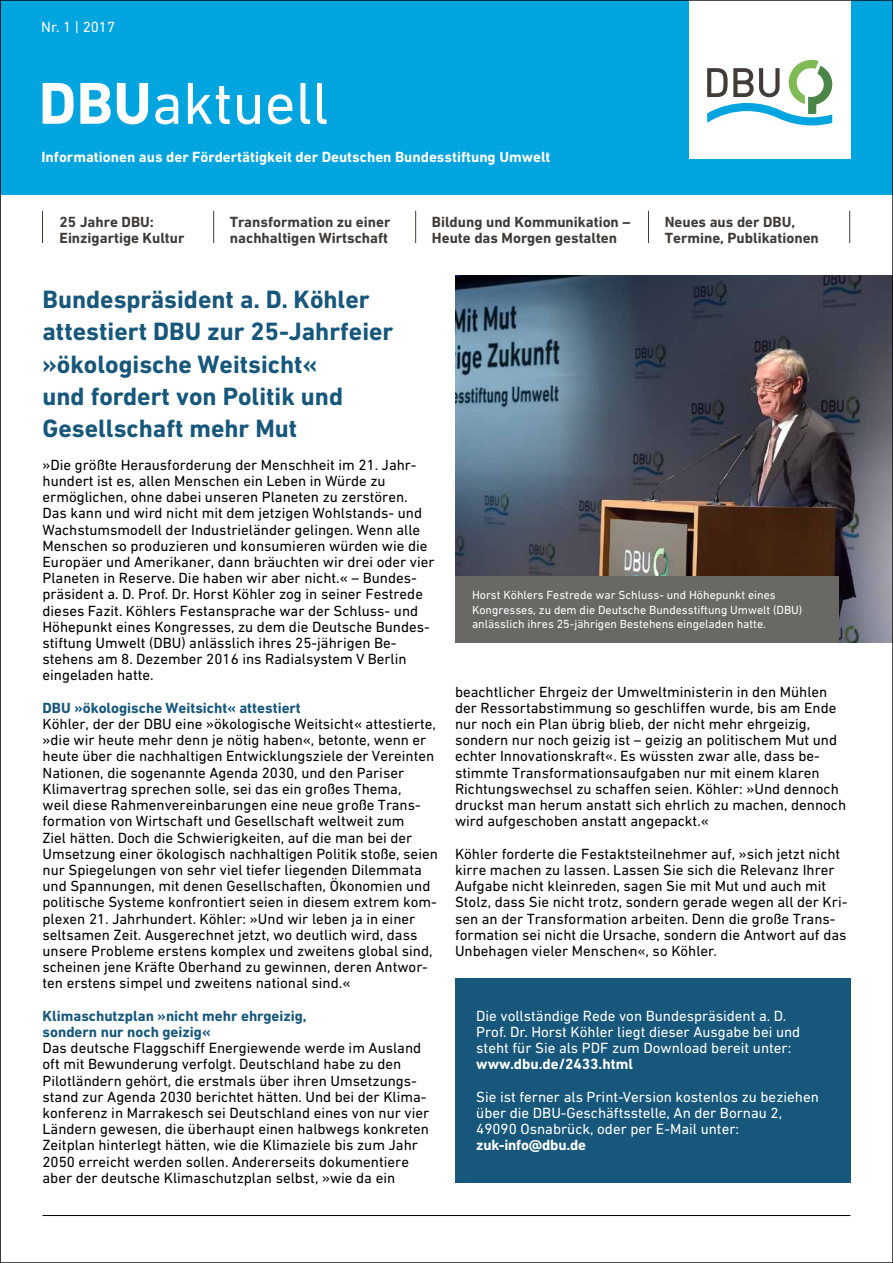
<style>
.page{position:relative;width:893px;height:1263px;background:#fff}
.page>*{position:absolute;margin:0;border:0;box-sizing:border-box;transform-origin:0 0}
.t1{font:60px "DIN Next W1 G";color:#fff}
.t2{font:700 25.5px/32.4px "DIN Next W1 G";color:#16577b}
.t3{font:15px/16.2px "DIN Next W1 G";color:#000}
.t4{font:15px/16.2px "DIN Next W1 G";color:#fff}
.t5{font:700 15px/16.2px "DIN Next W1 G";color:#413c38}
.t6{font:700 15px "DIN Next W1 G";color:#fff}
.t7{font:700 15px/16.2px "DIN Next W1 G";color:#16577b}
.t8{font:12px/14.4px "DIN Next W1 G";color:#fff}
.s1{font-weight:700}
</style>
<div class="page">
<hr style="left:43px;top:1215px;width:807px;height:1px;background:#000">
<div style="left:455px;top:978px;width:395px;height:205px;background:#16577b"></div>
<img style="left:455px;top:276px;width:436px;height:367px">
<div style="left:455px;top:576px;width:384px;height:67px;background:#6a6864"></div>
<hr style="left:213px;top:211px;width:1px;height:32px;background:#413c38">
<hr style="left:415px;top:211px;width:1px;height:32px;background:#413c38">
<hr style="left:648px;top:211px;width:1px;height:32px;background:#413c38">
<hr style="left:42px;top:211px;width:1px;height:32px;background:#413c38">
<hr style="left:849px;top:211px;width:1px;height:32px;background:#413c38">
<div style="left:0;top:0;width:893px;height:194px;background:#00a4df"></div>
<div style="left:689px;top:0;width:161px;height:159px;background:#fff"></div>
<svg style="left:707px;top:60px;width:125px;height:65px"></svg>
<p class="t4" style="left:41px;top:19px;width:75px">Nr. 1 | 2017</p>
<h1 class="t1" style="left:39px;top:69px;width:292px"><span class="s1">DBU</span>aktuell</h1>
<p class="t6" style="left:41px;top:148px;width:510px">Informationen aus der Fördertätigkeit der Deutschen Bundesstiftung Umwelt</p>
<p class="t5" style="left:60px;top:214px;width:126px">25 Jahre DBU:<br>Einzigartige Kultur</p>
<p class="t5" style="left:432px;top:214px;width:200px">Bildung und Kommunikation –<br>Heute das Morgen gestalten</p>
<p class="t5" style="left:230px;top:214px;width:162px">Transformation zu einer nachhaltigen Wirtschaft</p>
<h2 class="t2" style="left:43px;top:283px;width:352px">Bundespräsident a. D. Köhler attestiert DBU zur 25-Jahrfeier »ökologische Weitsicht«<br>und fordert von Politik und<br>Gesellschaft mehr Mut</h2>
<p class="t5" style="left:665px;top:214px;width:156px">Neues aus der DBU,<br>Termine, Publikationen</p>
<p class="t3" style="left:43px;top:456px;width:394px">»Die größte Herausforderung der Menschheit im 21. Jahr&shy;hundert ist es, allen Menschen ein Leben in Würde zu ermöglichen, ohne dabei unseren Planeten zu zerstören.<br>Das kann und wird nicht mit dem jetzigen Wohlstands- und Wachstumsmodell der Industrieländer gelingen. Wenn alle Menschen so produzieren und konsumieren würden wie die Europäer und Amerikaner, dann bräuchten wir drei oder vier Planeten in Reserve. Die haben wir aber nicht.« – Bundes&shy;präsident a. D. Prof. Dr. Horst Köhler zog in seiner Festrede dieses Fazit. Köhlers Festansprache war der Schluss- und Höhepunkt eines Kongresses, zu dem die Deutsche Bundes&shy;stiftung Umwelt (DBU) anlässlich ihres 25-jährigen Be&shy;stehens am 8. Dezember 2016 ins Radialsystem V Berlin eingeladen hatte.</p>
<p class="t7" style="left:43px;top:700px;width:260px">DBU »ökologische Weitsicht« attestiert</p>
<p class="t3" style="left:43px;top:716px;width:397px">Köhler, der der DBU eine »ökologische Weitsicht« attestierte, »die wir heute mehr denn je nötig haben«, betonte, wenn er heute über die nachhaltigen Entwicklungsziele der Vereinten Nationen, die sogenannte Agenda 2030, und den Pariser Klimavertrag sprechen solle, sei das ein großes Thema,<br>weil diese Rahmenvereinbarungen eine neue große Trans&shy;formation von Wirtschaft und Gesellschaft weltweit zum<br>Ziel hätten. Doch die Schwierigkeiten, auf die man bei der Umsetzung einer ökologisch nachhaltigen Politik stoße, seien nur Spiegelungen von sehr viel tiefer liegenden Dilemmata und Spannungen, mit denen Gesellschaften, Ökonomien und politische Systeme konfrontiert seien in diesem extrem kom&shy;plexen 21. Jahrhundert. Köhler: »Und wir leben ja in einer seltsamen Zeit. Ausgerechnet jetzt, wo deutlich wird, dass unsere Probleme erstens komplex und zweitens global sind, scheinen jene Kräfte Oberhand zu gewinnen, deren Antwor&shy;ten erstens simpel und zweitens national sind.«</p>
<p class="t7" style="left:43px;top:1007px;width:266px">Klimaschutzplan »nicht mehr ehrgeizig, sondern nur noch geizig«</p>
<p class="t3" style="left:43px;top:1040px;width:388px">Das deutsche Flaggschiff Energiewende werde im Ausland oft mit Bewunderung verfolgt. Deutschland habe zu den Pilotländern gehört, die erstmals über ihren Umsetzungs&shy;stand zur Agenda 2030 berichtet hätten. Und bei der Klima&shy;konferenz in Marrakesch sei Deutschland eines von nur vier Ländern gewesen, die überhaupt einen halbwegs konkreten Zeitplan hinterlegt hätten, wie die Klimaziele bis zum Jahr 2050 erreicht werden sollen. Andererseits dokumentiere aber der deutsche Klimaschutzplan selbst, »wie da ein</p>
<p class="t8" style="left:472px;top:588px;width:332px">Horst Köhlers Festrede war Schluss- und Höhepunkt eines<br>Kongresses, zu dem die Deutsche Bundesstiftung Umwelt (DBU) anlässlich ihres 25-jährigen Bestehens eingeladen hatte.</p>
<p class="t3" style="left:455px;top:683px;width:393px">beachtlicher Ehrgeiz der Umweltministerin in den Mühlen der Ressortabstimmung so geschliffen wurde, bis am Ende nur noch ein Plan übrig blieb, der nicht mehr ehrgeizig, sondern nur noch geizig ist – geizig an politischem Mut und echter Innovationskraft«. Es wüssten zwar alle, dass be&shy;stimmte Transformationsaufgaben nur mit einem klaren Richtungswechsel zu schaffen seien. Köhler: »Und dennoch druckst man herum anstatt sich ehrlich zu machen, dennoch wird aufgeschoben anstatt angepackt.«</p>
<p class="t3" style="left:455px;top:845px;width:394px">Köhler forderte die Festaktsteilnehmer auf, »sich jetzt nicht kirre machen zu lassen. Lassen Sie sich die Relevanz Ihrer Aufgabe nicht kleinreden, sagen Sie mit Mut und auch mit Stolz, dass Sie nicht trotz, sondern gerade wegen all der Kri&shy;sen an der Transformation arbeiten. Denn die große Trans&shy;formation sei nicht die Ursache, sondern die Antwort auf das Unbehagen vieler Menschen«, so Köhler.</p>
<p class="t4" style="left:476px;top:1007px;width:326px">Die vollständige Rede von Bundespräsident a. D.<br>Prof. Dr. Horst Köhler liegt dieser Ausgabe bei und steht für Sie als pdf</p>
<p class="t4" style="left:612px;top:1040px;width:181px">zum Download bereit unter:</p>
<p class="t6" style="left:476px;top:1055px;width:158px">www.dbu.de/2433.html</p>
<p class="t4" style="left:476px;top:1088px;width:344px">Sie ist ferner als Print-Version kostenlos zu beziehen über die DBU-Geschäftsstelle, An der Bornau 2,<br>49090 Osnabrück, oder per E-Mail unter:</p>
<p class="t6" style="left:476px;top:1136px;width:111px">zuk-info@dbu.de</p>
</div>
